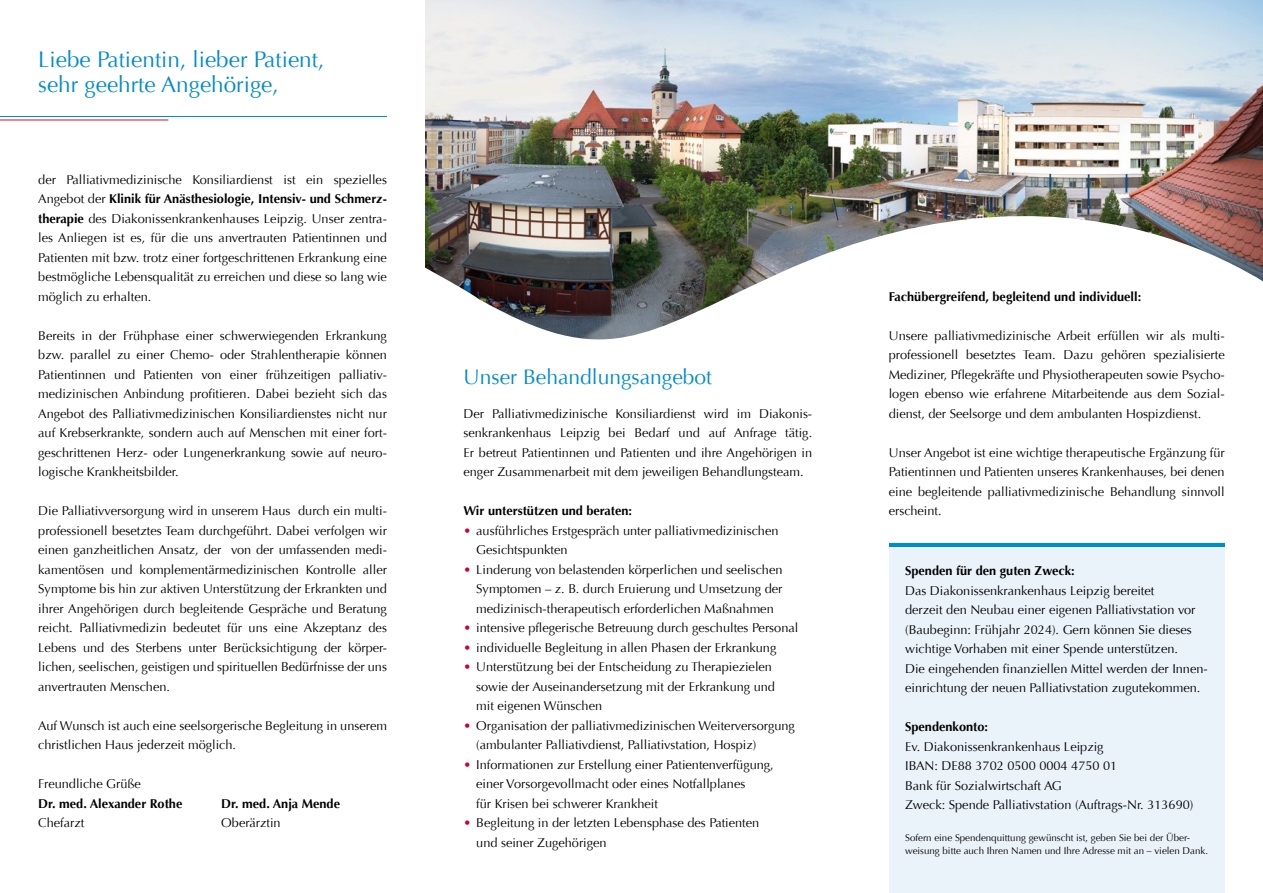
<style>
.page{position:relative;width:1263px;height:893px;background:#fff}
.page>*{position:absolute;margin:0;border:0;box-sizing:border-box;transform-origin:0 0}
.t1{font:22.5px/25.5px "Optima LT Pro";color:#008bcb}
.t2{font:21px "Optima LT Pro";color:#008bcb}
.t3{font:12.75px/19.5px "Optima LT Pro";color:#000}
.t4{font:700 12.75px "Optima LT Pro";color:#000}
.t5{font:9.75px/12.8px "Optima LT Pro";color:#000}
.s1{font-weight:700}
.s2{color:#cb0232}
</style>
<div class="page">
<img style="left:425px;top:0;width:838px;height:145px">
<img style="left:425px;top:145px;width:838px;height:195px">
<div style="left:889px;top:543px;width:336px;height:350px;background:#ebf3fa"></div>
<hr style="left:889px;top:543px;width:336px;height:3px;background:#008bcb">
<hr style="left:0;top:120px;width:168px;height:1px;background:#cb1134">
<hr style="left:0;top:116px;width:387px;height:1px;background:#008acb">
<h1 class="t1" style="left:38px;top:47px;width:287px">Liebe Patientin, lieber Patient, sehr geehrte Angehörige,</h1>
<p class="t3" style="left:38px;top:170px;width:350px;text-align:justify">der Palliativmedizinische Konsiliardienst ist ein spezielles Angebot der <span class="s1">Klinik für Anästhesiologie, Intensiv- und Schmerz&shy;therapie</span> des Diakonissenkrankenhauses Leipzig. Unser zentra&shy;les Anliegen ist es, für die uns anvertrauten Patientinnen und Patienten mit bzw. trotz einer fortgeschrittenen Erkrankung eine bestmögliche Lebensqualität zu erreichen und diese so lang wie möglich zu erhalten.</p>
<p class="t3" style="left:38px;top:326px;width:350px;text-align:justify">Bereits in der Frühphase einer schwerwiegenden Erkrankung bzw. parallel zu einer Chemo- oder Strahlentherapie können Patientinnen und Patienten von einer frühzeitigen palliativ&shy;medizinischen Anbindung profitieren. Dabei bezieht sich das Angebot des Palliativmedizinischen Konsiliardienstes nicht nur auf Krebserkrankte, sondern auch auf Menschen mit einer fort&shy;geschrittenen Herz- oder Lungenerkrankung sowie auf neuro&shy;logische Krankheitsbilder.</p>
<p class="t3" style="left:38px;top:501px;width:350px;text-align:justify">Die Palliativversorgung wird in unserem Haus durch ein multi&shy;professionell besetztes Team durchgeführt. Dabei verfolgen wir einen ganzheitlichen Ansatz, der von der umfassenden medi&shy;kamentösen und komplementärmedizinischen Kontrolle aller Symptome bis hin zur aktiven Unterstützung der Erkrankten und ihrer Angehörigen durch begleitende Gespräche und Beratung reicht. Palliativmedizin bedeutet für uns eine Akzeptanz des Lebens und des Sterbens unter Berücksichtigung der körper&shy;lichen, seelischen, geistigen und spirituellen Bedürfnisse der uns anvertrauten Menschen.</p>
<p class="t3" style="left:38px;top:716px;width:350px">Auf Wunsch ist auch eine seelsorgerische Begleitung in unserem christlichen Haus jederzeit möglich.</p>
<p class="t3" style="left:38px;top:774px;width:104px">Freundliche Grüße</p>
<p class="t4" style="left:38px;top:795px;width:146px">Dr. med. Alexander Rothe</p>
<p class="t4" style="left:221px;top:795px;width:120px">Dr. med. Anja Mende</p>
<p class="t3" style="left:38px;top:813px;width:48px">Chefarzt</p>
<p class="t3" style="left:221px;top:813px;width:61px">Oberärztin</p>
<h2 class="t2" style="left:463px;top:364px;width:250px">Unser Behandlungsangebot</h2>
<p class="t3" style="left:463px;top:404px;width:350px;text-align:justify">Der Palliativmedizinische Konsiliardienst wird im Diakonis&shy;senkrankenhaus Leipzig bei Bedarf und auf Anfrage tätig.<br>Er betreut Patientinnen und Patienten und ihre Angehörigen in enger Zusammenarbeit mit dem jeweiligen Behandlungsteam.</p>
<p class="t4" style="left:463px;top:503px;width:170px">Wir unterstützen und beraten:</p>
<p class="t3" style="left:476px;top:521px;width:304px;text-indent:-13px"><span class="s2">•</span> ausführliches Erstgespräch unter palliativmedizinischen<br>Gesichtspunkten</p>
<p class="t3" style="left:476px;top:560px;width:308px;text-align:justify;text-indent:-13px"><span class="s2">•</span> Linderung von belastenden körperlichen und seelischen Symptomen – z. B. durch Eruierung und Umsetzung der medizinisch-therapeutisch erforderlichen Maßnahmen</p>
<p class="t3" style="left:463px;top:618px;width:336px"><span class="s2">•</span> intensive pflegerische Betreuung durch geschultes Personal</p>
<p class="t3" style="left:463px;top:638px;width:314px"><span class="s2">•</span> individuelle Begleitung in allen Phasen der Erkrankung</p>
<p class="t3" style="left:476px;top:657px;width:300px;text-indent:-13px"><span class="s2">•</span> Unterstützung bei der Entscheidung zu Therapiezielen sowie der Auseinandersetzung mit der Erkrankung und mit eigenen Wünschen</p>
<p class="t3" style="left:476px;top:716px;width:320px;text-indent:-13px"><span class="s2">•</span> Organisation der palliativmedizinischen Weiterversorgung (ambulanter Palliativdienst, Palliativstation, Hospiz)</p>
<p class="t3" style="left:476px;top:755px;width:299px;text-indent:-13px"><span class="s2">•</span> Informationen zur Erstellung einer Patientenverfügung, einer Vorsorgevollmacht oder eines Notfallplanes<br>für Krisen bei schwerer Krankheit</p>
<p class="t3" style="left:476px;top:813px;width:284px;text-indent:-13px"><span class="s2">•</span> Begleitung in der letzten Lebensphase des Patienten und seiner Zugehörigen</p>
<p class="t4" style="left:889px;top:288px;width:254px">Fachübergreifend, begleitend und individuell:</p>
<p class="t3" style="left:889px;top:326px;width:337px;text-align:justify">Unsere palliativmedizinische Arbeit erfüllen wir als multi&shy;professionell besetztes Team. Dazu gehören spezialisierte Mediziner, Pflegekräfte und Physiotherapeuten sowie Psycho&shy;logen ebenso wie erfahrene Mitarbeitende aus dem Sozial&shy;dienst, der Seelsorge und dem ambulanten Hospizdienst.</p>
<p class="t3" style="left:889px;top:443px;width:337px;text-align:justify">Unser Angebot ist eine wichtige therapeutische Ergänzung für Patientinnen und Patienten unseres Krankenhauses, bei denen eine begleitende palliativmedizinische Behandlung sinnvoll erscheint.</p>
<p class="t4" style="left:905px;top:563px;width:171px">Spenden für den guten Zweck:</p>
<p class="t3" style="left:905px;top:581px;width:304px">Das Diakonissenkrankenhaus Leipzig bereitet<br>derzeit den Neubau einer eigenen Palliativstation vor (Baubeginn: Frühjahr 2024). Gern können Sie dieses wichtige Vorhaben mit einer Spende unterstützen.<br>Die eingehenden finanziellen Mittel werden der Innen&shy;einrichtung der neuen Palliativstation zugutekommen.</p>
<p class="t4" style="left:905px;top:719px;width:84px">Spendenkonto:</p>
<p class="t3" style="left:905px;top:737px;width:290px">Ev. Diakonissenkrankenhaus Leipzig<br>IBAN: DE88 3702 0500 0004 4750 01<br>Bank für Sozialwirtschaft AG<br>Zweck: Spende Palliativstation (Auftrags-Nr. 313690)</p>
<p class="t5" style="left:905px;top:832px;width:304px">Sofern eine Spendenquittung gewünscht ist, geben Sie bei der Über&shy;weisung bitte auch Ihren Namen und Ihre Adresse mit an – vielen Dank.</p>
</div>
